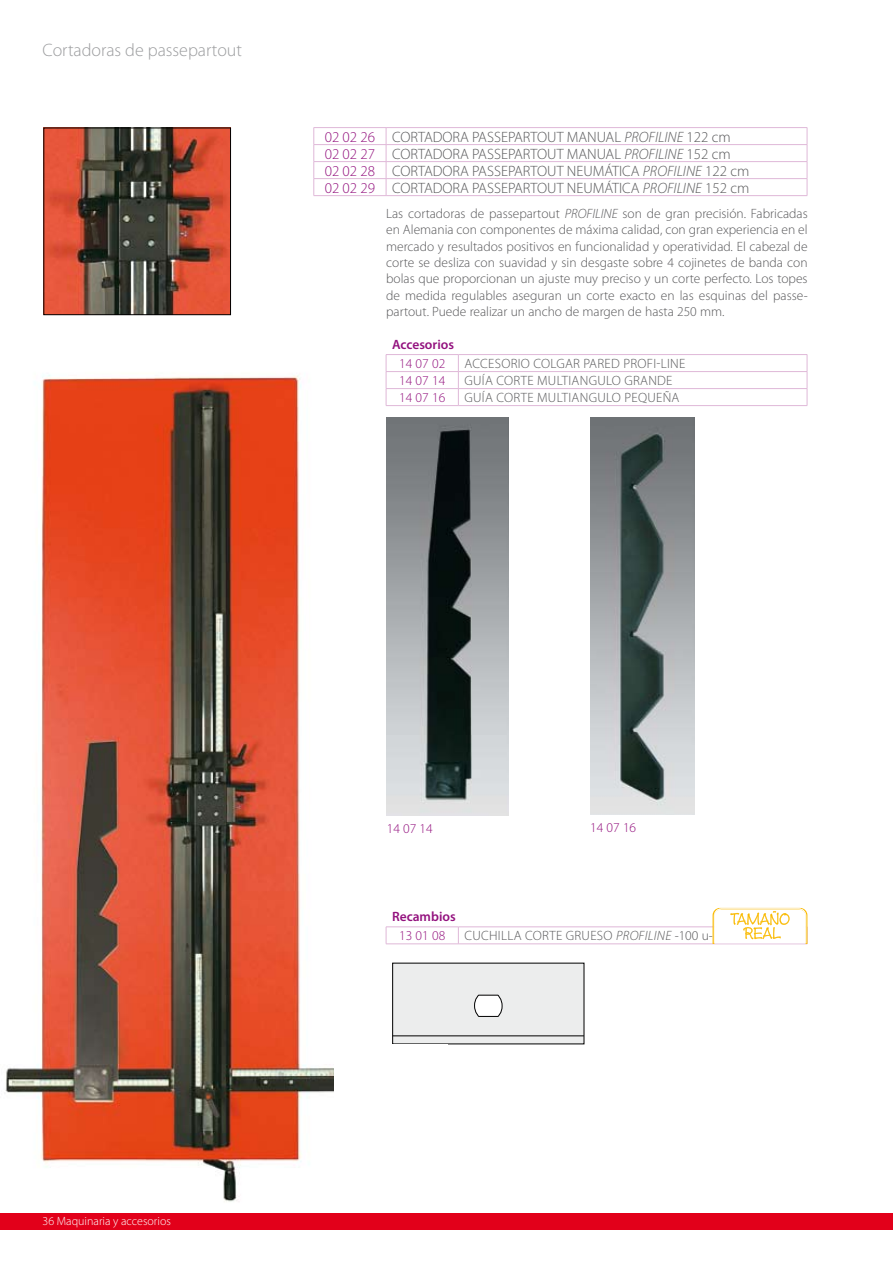
<style>
.page{position:relative;width:893px;height:1263px;background:#fff}
.page>*{position:absolute;margin:0;border:0;box-sizing:border-box;transform-origin:0 0}
.t1{font:300 18px "Myriad Pro";color:#9c9d9f}
.t2{font:300 15px/17px "Myriad Pro";color:#58585a}
.t3{font:300 13.5px/16.2px "Myriad Pro";color:#58585a;text-align:justify}
.t4{font:300 13.5px "Myriad Pro";letter-spacing:.02em;color:#58585a}
.t5{font:600 13.5px/19.5px "Myriad Pro";color:#93117e;text-align:center}
.t6{font:300 13.5px "Myriad Pro";color:#93117e}
.t7{font:italic 300 13.5px "Myriad Pro";color:#58585a}
.t8{font:300 12px "Myriad Pro";color:#fff}
.s1{color:#93117e}
.s2{font-style:italic}
.s3{font-weight:300}
</style>
<div class="page">
<div style="left:0;top:1213px;width:893px;height:16px;background:#e2001a"></div>
<img style="left:4px;top:375px;width:329px;height:827px">
<img style="left:590px;top:417px;width:105px;height:398px">
<svg style="left:386px;top:355px;width:1px;height:50px"></svg>
<hr style="left:386px;top:354px;width:72px;height:1px;background:#dfb8d8">
<hr style="left:458px;top:354px;width:349px;height:1px;background:#dfb8d8">
<hr style="left:386px;top:371px;width:72px;height:1px;background:#dfb8d8">
<hr style="left:458px;top:371px;width:349px;height:1px;background:#dfb8d8">
<svg style="left:458px;top:355px;width:1px;height:50px"></svg>
<svg style="left:807px;top:355px;width:1px;height:50px"></svg>
<hr style="left:386px;top:388px;width:72px;height:1px;background:#dfb8d8">
<hr style="left:458px;top:388px;width:349px;height:1px;background:#dfb8d8">
<hr style="left:386px;top:405px;width:72px;height:1px;background:#dfb8d8">
<hr style="left:458px;top:405px;width:349px;height:1px;background:#dfb8d8">
<svg style="left:386px;top:927px;width:1px;height:16px"></svg>
<hr style="left:386px;top:926px;width:72px;height:1px;background:#dfb8d8">
<hr style="left:458px;top:926px;width:349px;height:1px;background:#dfb8d8">
<svg style="left:458px;top:927px;width:1px;height:16px"></svg>
<hr style="left:386px;top:943px;width:72px;height:1px;background:#dfb8d8">
<hr style="left:458px;top:943px;width:349px;height:1px;background:#dfb8d8">
<div style="left:393px;top:963px;width:191px;height:81px;background:#eceded"></div>
<svg style="left:474px;top:995px;width:29px;height:22px"></svg>
<hr style="left:393px;top:1035px;width:191px;height:1px;background:#000">
<svg style="left:314px;top:128px;width:1px;height:67px"></svg>
<svg style="left:386px;top:128px;width:1px;height:67px"></svg>
<svg style="left:807px;top:128px;width:1px;height:67px"></svg>
<hr style="left:314px;top:127px;width:72px;height:1px;background:#dfb8d8">
<hr style="left:386px;top:127px;width:421px;height:1px;background:#dfb8d8">
<hr style="left:314px;top:144px;width:72px;height:1px;background:#dfb8d8">
<hr style="left:386px;top:144px;width:421px;height:1px;background:#dfb8d8">
<hr style="left:314px;top:161px;width:72px;height:1px;background:#dfb8d8">
<hr style="left:386px;top:161px;width:421px;height:1px;background:#dfb8d8">
<hr style="left:314px;top:178px;width:72px;height:1px;background:#dfb8d8">
<hr style="left:386px;top:178px;width:421px;height:1px;background:#dfb8d8">
<hr style="left:314px;top:195px;width:72px;height:1px;background:#dfb8d8">
<hr style="left:386px;top:195px;width:421px;height:1px;background:#dfb8d8">
<img style="left:46px;top:130px;width:183px;height:183px">
<div style="left:44px;top:128px;width:187px;height:187px;border:1px solid #000"></div>
<img style="left:386px;top:417px;width:122px;height:398px">
<svg style="left:713px;top:908px;width:95px;height:36px"></svg>
<p class="t1" style="left:43px;top:40px;width:201px">Cortadoras de passepartout</p>
<p class="t2" style="left:325px;top:129px;width:426px"><span class="s1">02 02 26</span> CORTADORA PASSEPARTOUT MANUAL <span class="s2">PROFILINE</span> 122 cm<br><span class="s1">02 02 27</span> CORTADORA PASSEPARTOUT MANUAL <span class="s2">PROFILINE</span> 152 cm<br><span class="s1">02 02 28</span> CORTADORA PASSEPARTOUT NEUMÁTICA <span class="s2">PROFILINE</span> 122 cm <span class="s1">02 02 29</span> CORTADORA PASSEPARTOUT NEUMÁTICA <span class="s2">PROFILINE</span> 152 cm</p>
<p class="t3" style="left:386px;top:206px;width:423px">Las cortadoras de passepartout <span class="s2">PROFILINE</span> son de gran precisión. Fabricadas en Alemania con componentes de máxima calidad, con gran experiencia en el mercado y resultados positivos en funcionalidad y operatividad. El cabezal de corte se desliza con suavidad y sin desgaste sobre 4 cojinetes de banda con bolas que proporcionan un ajuste muy preciso y un corte perfecto. Los topes de medida regulables aseguran un corte exacto en las esquinas del passe&shy;partout. Puede realizar un ancho de margen de hasta 250 mm.</p>
<p class="t5" style="left:392px;top:334px;width:64px">Accesorios<br><span class="s3">14 07 02</span></p>
<p class="t4" style="left:464px;top:356px;width:222px">ACCESORIO COLGAR PARED PROFI-LINE</p>
<p class="t6" style="left:399px;top:373px;width:48px">14 07 14</p>
<p class="t3" style="left:464px;top:373px;width:8px">guía</p>
<p class="t3" style="left:496px;top:373px;width:9px">corte</p>
<p class="t3" style="left:537px;top:373px;width:9px">multiangulo</p>
<p class="t3" style="left:624px;top:373px;width:50px">GRANDE</p>
<p class="t6" style="left:399px;top:390px;width:48px">14 07 16</p>
<p class="t3" style="left:464px;top:390px;width:8px">guía</p>
<p class="t3" style="left:496px;top:390px;width:9px">corte</p>
<p class="t3" style="left:537px;top:390px;width:9px">multiangulo</p>
<p class="t3" style="left:624px;top:390px;width:9px">peque</p>
<p class="t3" style="left:663px;top:390px;width:17px">ña</p>
<p class="t8" style="left:43px;top:1214px;width:130px">36 Maquinaria y accesorios</p>
<p class="t6" style="left:387px;top:821px;width:48px">14 07 14</p>
<p class="t6" style="left:590px;top:820px;width:48px">14 07 16</p>
<p class="t5" style="left:392px;top:907px;width:65px">Recambios<br><span class="s3">13 01 08</span></p>
<p class="t4" style="left:464px;top:928px;width:69px">CUCHILLA corte</p>
<p class="t3" style="left:566px;top:928px;width:9px">grueso</p>
<p class="t7" style="left:616px;top:929px;width:8px">PROFILINE</p>
<p class="t3" style="left:675px;top:928px;width:40px">-100 u-</p>
</div>
